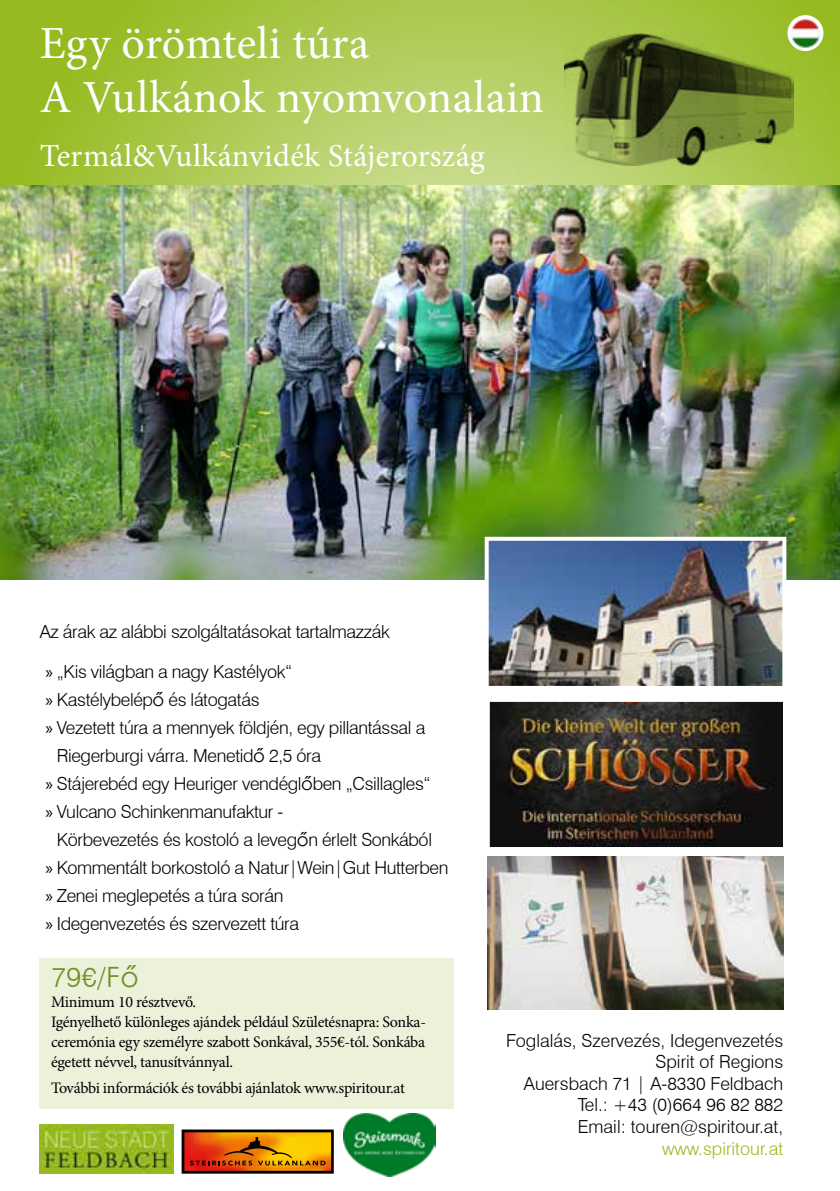
<style>
.page{position:relative;width:840px;height:1191px;background:#fff}
.page>*{position:absolute;margin:0;border:0;box-sizing:border-box;transform-origin:0 0}
.t1{font:46px/54px "Minion Pro";letter-spacing:.005em;color:#fff}
.t2{font:32px "Minion Pro";letter-spacing:.01em;color:#fff}
.t3{font:300 28px "Swiss 721 BT";color:#748f2a}
.t4{font:300 18px "Swiss 721 BT";letter-spacing:-.02em;color:#000}
.t5{font:300 18px/21.6px "Swiss 721 BT";color:#000;text-align:right}
.t6{font:300 18px "Swiss 721 BT";color:#95bb20}
.t7{font:16px/20px "Minion Pro";letter-spacing:-.02em;color:#000}
.s1{font-family:"Myriad Pro";font-weight:400}
.s2{font-family:"Century Gothic";font-weight:400}
</style>
<div class="page">
<img style="left:0;top:0;width:839px;height:580px">
<svg style="left:181px;top:1129px;width:152px;height:44px"></svg>
<img style="left:40px;top:1124px;width:134px;height:49px">
<div style="left:40px;top:958px;width:414px;height:151px;background:#ecf1da"></div>
<img style="left:487px;top:856px;width:295px;height:153px">
<img style="left:490px;top:703px;width:291px;height:143px">
<div style="left:485px;top:698px;width:302px;height:153px;border:4px solid #fff"></div>
<img style="left:489px;top:542px;width:291px;height:143px">
<div style="left:484px;top:537px;width:301px;height:153px;border:4px solid #fff"></div>
<img style="left:343px;top:1113px;width:92px;height:63px">
<img style="left:564px;top:33px;width:229px;height:132px">
<img style="left:787px;top:15px;width:36px;height:36px;border-radius:18px">
<h1 class="t1" style="left:40px;top:17px;width:505px">Egy örömteli túra<br>A Vulkánok nyomvonalain</h1>
<h2 class="t2" style="left:40px;top:134px;width:446px">Termál&amp;Vulkánvidék Stájerország</h2>
<p class="t4" style="left:40px;top:621px;width:351px">Az árak az alábbi szolgáltatásokat tartalmazzák</p>
<p class="t4" style="left:45px;top:661px;width:248px"><span class="s1">»</span> „Kis világban a nagy Kastélyok“</p>
<p class="t4" style="left:45px;top:689px;width:215px"><span class="s1">»</span> Kastélybelép<span class="s2">ő</span> és látogatás</p>
<p class="t4" style="left:45px;top:717px;width:381px"><span class="s1">»</span> Vezetett túra a mennyek földjén, egy pillantással a</p>
<p class="t4" style="left:57px;top:745px;width:266px">Riegerburgi várra. Menetid<span class="s2">ő</span> 2,5 óra</p>
<p class="t4" style="left:45px;top:773px;width:386px"><span class="s1">»</span> Stájerebéd egy Heuriger vendégl<span class="s2">ő</span>ben „Csillagles“</p>
<p class="t4" style="left:45px;top:801px;width:239px"><span class="s1">»</span> Vulcano Schinkenmanufaktur -</p>
<p class="t4" style="left:57px;top:829px;width:376px">Körbevezetés és kostoló a leveg<span class="s2">ő</span>n érlelt Sonkából</p>
<p class="t4" style="left:45px;top:857px;width:404px"><span class="s1">»</span> Kommentált borkostoló a Natur|Wein|Gut Hutterben</p>
<p class="t4" style="left:45px;top:885px;width:239px"><span class="s1">»</span> Zenei meglepetés a túra során</p>
<p class="t4" style="left:45px;top:913px;width:255px"><span class="s1">»</span> Idegenvezetés és szervezett túra</p>
<h3 class="t3" style="left:51px;top:960px;width:89px">79€/<span class="s2">Fő</span></h3>
<p class="t7" style="left:51px;top:991px;width:376px">Minimum 10 résztvevő.<br>Igényelhető különleges ajándek például Születésnapra: Sonka&shy;ceremónia egy személyre szabott Sonkával, 355€-tól. Sonkába égetett névvel, tanusítvánnyal.</p>
<p class="t7" style="left:51px;top:1077px;width:355px">További információk és további ajánlatok www.spiritour.at</p>
<p class="t5" style="left:505px;top:1029px;width:278px">Foglalás, Szervezés, Idegenvezetés<br>Spirit of Regions<br>Auersbach 71 | A-8330 Feldbach<br>Tel.: +43 (0)664 96 82 882<br>Email: touren@spiritour.at,</p>
<p class="t6" style="left:661px;top:1137px;width:123px">www.spiritour.at</p>
</div>
